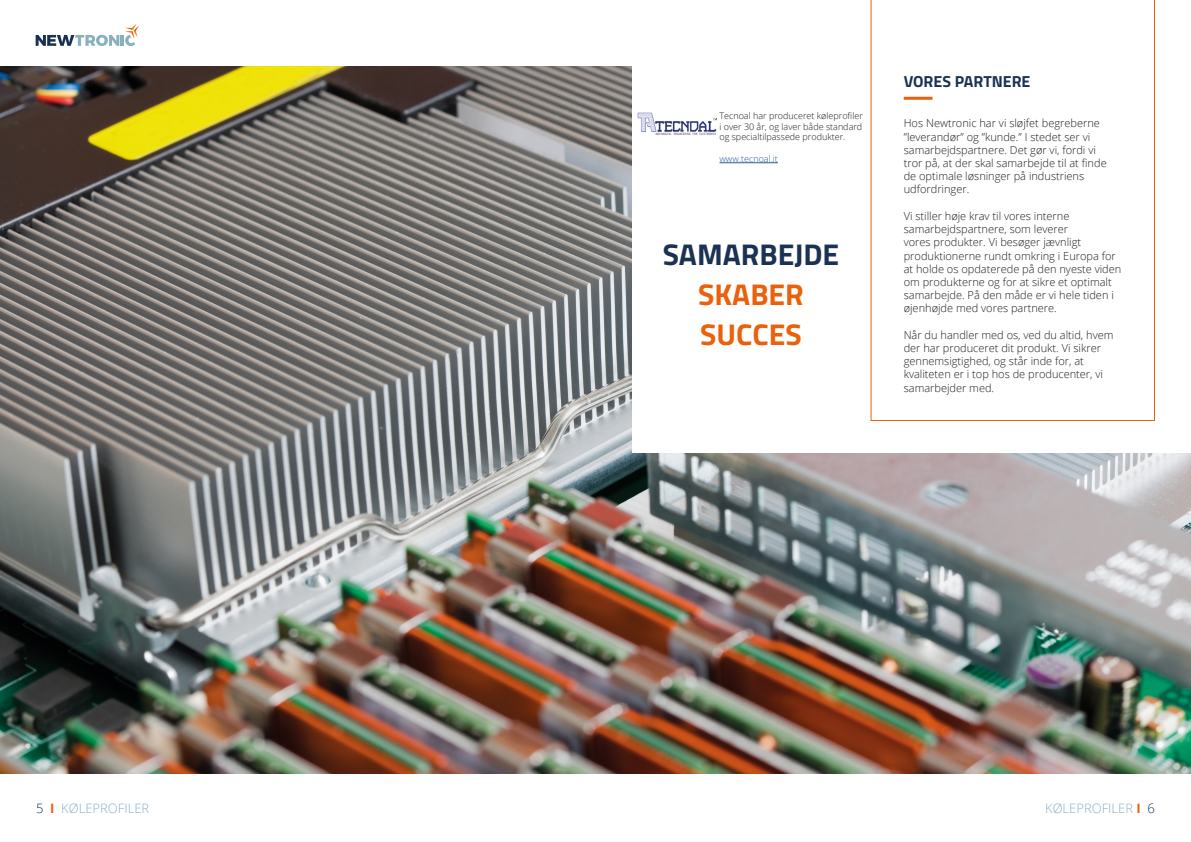
<style>
.page{position:relative;width:1191px;height:842px;background:#fff}
.page>*{position:absolute;margin:0;border:0;box-sizing:border-box;transform-origin:0 0}
.t1{font:700 30px "Cairo";color:#ea600b}
.t2{font:700 30px "Cairo";color:#1a3253}
.t3{font:700 16px "Cairo";color:#1a3253}
.t4{font:300 13px "Open Sans";color:#8ab3c0}
.t5{font:300 11px/13.2px "Open Sans";color:#1d1d1b}
.t6{font:300 9px/10.8px "Open Sans";color:#1d1d1b;text-align:justify}
.t7{font:300 9px "Open Sans";color:#275b9c}
.s1{color:#1a3253}
.s2{font-weight:700;color:#ea600b}
</style>
<div class="page">
<img style="left:0;top:67px;width:1191px;height:707px">
<div style="left:632px;top:0;width:559px;height:452px;background:#fff"></div>
<svg style="left:870px;top:0;width:285px;height:421px"></svg>
<hr style="left:903px;top:97px;width:29px;height:3px;background:#ea600b">
<svg style="left:36px;top:23px;width:103px;height:23px"></svg>
<img style="left:637px;top:112px;width:79px;height:23px">
<hr style="left:719px;top:163px;width:59px;height:1px;background:#275b9c">
<p class="t6" style="left:719px;top:110px;width:145px">Tecnoal har produceret køleprofiler i over 30 år, og laver både standard og specialtilpassede produkter.</p>
<p class="t7" style="left:719px;top:153px;width:60px">www.tecnoal.it</p>
<p class="t2" style="left:663px;top:230px;width:178px">SAMARBEJDE</p>
<p class="t1" style="left:698px;top:270px;width:107px">SKABER</p>
<p class="t1" style="left:700px;top:310px;width:103px">SUCCES</p>
<p class="t3" style="left:903px;top:69px;width:128px">VORES PARTNERE</p>
<p class="t5" style="left:903px;top:117px;width:204px">Hos Newtronic har vi sløjfet begreberne ”leverandør” og ”kunde.” I stedet ser vi samarbejdspartnere. Det gør vi, fordi vi tror på, at der skal samarbejde til at finde de optimale løsninger på industriens udfordringer.</p>
<p class="t5" style="left:903px;top:209px;width:219px">Vi stiller høje krav til vores interne samarbejdspartnere, som leverer<br>vores produkter. Vi besøger jævnligt produktionerne rundt omkring i Europa for at holde os opdaterede på den nyeste viden om produkterne og for at sikre et optimalt samarbejde. På den måde er vi hele tiden i øjenhøjde med vores partnere.</p>
<p class="t5" style="left:903px;top:328px;width:211px">Når du handler med os, ved du altid, hvem der har produceret dit produkt. Vi sikrer gennemsigtighed, og står inde for, at kvaliteten er i top hos de producenter, vi samarbejder med.</p>
<p class="t4" style="left:36px;top:800px;width:115px"><span class="s1">5</span> <span class="s2">I</span> KØLEPROFILER</p>
<p class="t4" style="left:1045px;top:800px;width:111px">KØLEPROFILER <span class="s2">I</span> <span class="s1">6</span></p>
</div>
